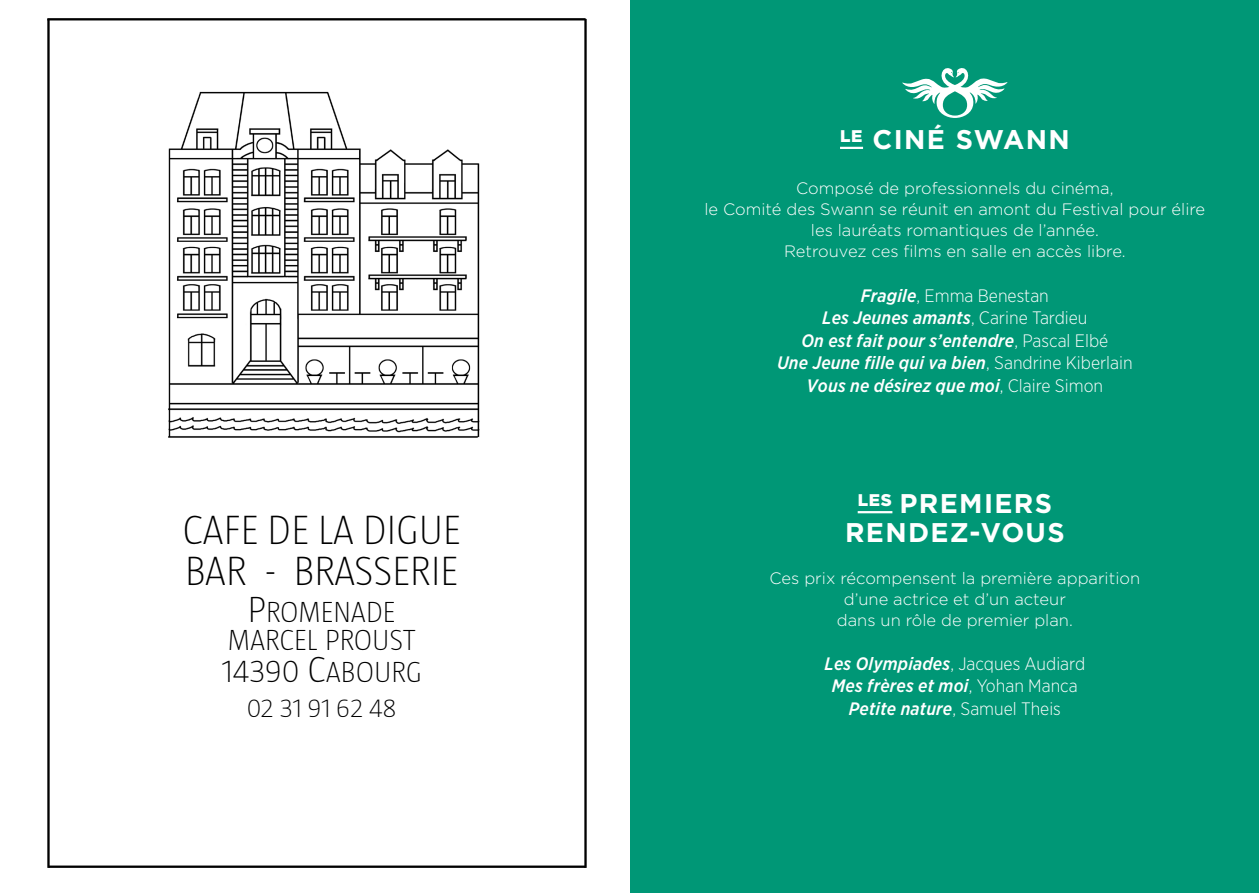
<style>
.page{position:relative;width:1259px;height:893px;background:#fff}
.page>*{position:absolute;margin:0;border:0;box-sizing:border-box;transform-origin:0 0}
.t1{font:200 41.85px/40.8px "Taz";color:#000}
.t2{font:200 29.7px/28.5px "Taz";color:#000;text-align:center}
.t3{font:700 27px/28.5px "Gotham";letter-spacing:.05em;color:#fff;text-align:center}
.t4{font:200 26.7px "Taz";letter-spacing:-.005em;color:#000}
.t5{font:italic 500 18px/22.5px "Gotham Narrow";letter-spacing:.01em;color:#fff;text-align:center}
.t6{font:300 16.5px/21px "Gotham";color:#fff;text-align:center}
.s1{font-size:37.2px}
.s2{font-size:32.55px}
.s3{font-weight:300;font-style:normal}
</style>
<div class="page">
<div style="left:629px;top:0;width:630px;height:893px;background:#009776"></div>
<hr style="left:840px;top:147px;width:23px;height:2px;background:#fff">
<hr style="left:857px;top:511px;width:35px;height:2px;background:#fff">
<svg style="left:902px;top:68px;width:105px;height:50px"></svg>
<img style="left:168px;top:91px;width:312px;height:347px">
<hr style="left:47px;top:19px;width:3px;height:849px;background:#000">
<hr style="left:584px;top:19px;width:3px;height:849px;background:#000">
<hr style="left:48px;top:865px;width:537px;height:3px;background:#000">
<hr style="left:47px;top:18px;width:538px;height:2px;background:#000">
<h1 class="t1" style="left:183px;top:509px;width:280px">CAFE DE LA DIGUE<br>BAR - BRASSERIE</h1>
<h2 class="t2" style="left:228px;top:597px;width:189px"><span class="s1">P</span>ROMENADE<br>MARCEL PROUST</h2>
<h2 class="t2" style="left:222px;top:657px;width:201px"><span class="s2">14390</span> <span class="s1">C</span>ABOURG</h2>
<h3 class="t4" style="left:247px;top:693px;width:151px">02 31 91 62 48</h3>
<h3 class="t3" style="left:840px;top:125px;width:231px"><sup>LE</sup> CINÉ SWANN</h3>
<p class="t6" style="left:704px;top:177px;width:502px">Composé de professionnels du cinéma,<br>le Comité des Swann se réunit en amont du Festival pour élire les lauréats romantiques de l’année.<br>Retrouvez ces films en salle en accès libre.</p>
<p class="t5" style="left:777px;top:284px;width:357px">Fragile<span class="s3">, Emma Benestan<br></span>Les Jeunes amants<span class="s3">, Carine Tardieu<br></span>On est fait pour s’entendre<span class="s3">, Pascal Elbé<br></span>Une Jeune fille qui va bien<span class="s3">, Sandrine Kiberlain </span>Vous ne désirez que moi<span class="s3">, Claire Simon</span></p>
<h3 class="t3" style="left:845px;top:489px;width:221px"><sup>LES</sup> PREMIERS<br>RENDEZ-VOUS</h3>
<p class="t6" style="left:769px;top:567px;width:372px">Ces prix récompensent la première apparition d’une actrice et d’un acteur<br>dans un rôle de premier plan.</p>
<p class="t5" style="left:824px;top:652px;width:262px">Les Olympiades<span class="s3">, Jacques Audiard<br></span>Mes frères et moi<span class="s3">, Yohan Manca<br></span>Petite nature<span class="s3">, Samuel Theis</span></p>
</div>
